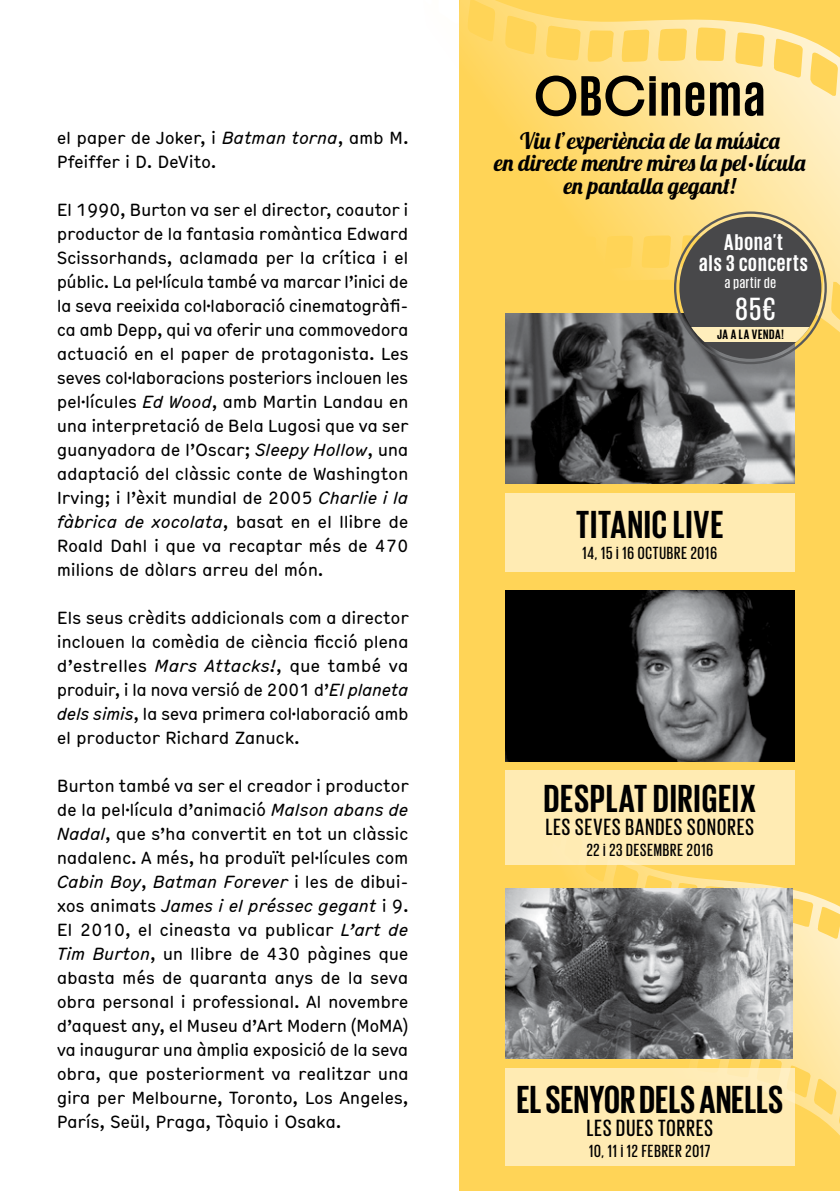
<style>
.page{position:relative;width:840px;height:1191px;background:#fff}
.page>*{position:absolute;margin:0;border:0;box-sizing:border-box;transform-origin:0 0}
.t1{font:700 58.2px "Giorgio Sans";letter-spacing:.05em;color:#000}
.t2{font:700 40px "Giorgio Sans";letter-spacing:.03em;color:#000}
.t3{font:500 32.8px "Giorgio Sans";color:#fff}
.t4{font:500 24px "Giorgio Sans";letter-spacing:.05em;color:#000}
.t5{font:700 23.2px/21.8px "Giorgio Sans";letter-spacing:.05em;color:#fff;text-align:center}
.t6{font:22.8px/22.4px "Lobster 1.4";color:#000;text-align:center}
.t7{font:500 18px "Giorgio Sans";letter-spacing:.05em;color:#000}
.t8{font:condensed 17px/24px "Hermes";letter-spacing:-.02em;color:#000;text-align:justify}
.t9{font:500 15.8px "Giorgio Sans";letter-spacing:.05em;color:#fff}
.t10{font:700 14px "Giorgio Sans";letter-spacing:.05em;color:#000}
.s1{font-style:italic}
</style>
<div class="page">
<div style="left:459px;top:0;width:380px;height:1191px;background:#ffd457"></div>
<svg style="left:515px;top:811px;width:324px;height:331px"></svg>
<svg style="left:459px;top:0;width:380px;height:331px"></svg>
<img style="left:505px;top:888px;width:287px;height:170px">
<div style="left:505px;top:1068px;width:289px;height:97px;background:#ffebb3"></div>
<img style="left:505px;top:313px;width:289px;height:170px">
<img style="left:505px;top:591px;width:289px;height:170px">
<div style="left:505px;top:493px;width:289px;height:78px;background:#ffebb3"></div>
<div style="left:505px;top:770px;width:289px;height:94px;background:#ffebb3"></div>
<div style="left:679px;top:217px;width:142px;height:142px;background:#48484a;border-radius:50%"></div>
<svg style="left:680px;top:327px;width:139px;height:15px;background:#e6d6a5"></svg>
<p class="t8" style="left:57px;top:125px;width:353px">el paper de Joker, i <span class="s1">Batman torna</span>, amb M.<br>Pfeiffer i D. DeVito.</p>
<p class="t8" style="left:57px;top:197px;width:353px">El 1990, Burton va ser el director, coautor i productor de la fantasia romàntica Edward Scissorhands, aclamada per la crítica i el públic. La pel·lícula també va marcar l’inici de la seva reeixida col·laboració cinematogràfi&shy;ca amb Depp, qui va oferir una commovedora actuació en el paper de protagonista. Les seves col·laboracions posteriors inclouen les pel·lícules <span class="s1">Ed Wood</span>, amb Martin Landau en una interpretació de Bela Lugosi que va ser guanyadora de l’Oscar; <span class="s1">Sleepy Hollow</span>, una adaptació del clàssic conte de Washington Irving; i l’èxit mundial de 2005 <span class="s1">Charlie i la fàbrica de xocolata</span>, basat en el llibre de Roald Dahl i que va recaptar més de 470 milions de dòlars arreu del món.</p>
<p class="t8" style="left:57px;top:605px;width:353px">Els seus crèdits addicionals com a director inclouen la comèdia de ciència ficció plena d’estrelles <span class="s1">Mars Attacks!</span>, que també va produir, i la nova versió de 2001 d’<span class="s1">El planeta dels simis</span>, la seva primera col·laboració amb el productor Richard Zanuck.</p>
<p class="t8" style="left:57px;top:773px;width:353px">Burton també va ser el creador i productor de la pel·lícula d’animació <span class="s1">Malson abans de Nadal</span>, que s’ha convertit en tot un clàssic nadalenc. A més, ha produït pel·lícules com <span class="s1">Cabin Boy</span>, <span class="s1">Batman Forever</span> i les de dibui&shy;xos animats <span class="s1">James i el préssec gegant</span> i 9.<br>El 2010, el cineasta va publicar <span class="s1">L’art de Tim Burton</span>, un llibre de 430 pàgines que abasta més de quaranta anys de la seva obra personal i professional. Al novembre d’aquest any, el Museu d’Art Modern (MoMA) va inaugurar una àmplia exposició de la seva obra, que posteriorment va realitzar una gira per Melbourne, Toronto, Los Angeles, París, Seül, Praga, Tòquio i Osaka.</p>
<h1 class="t1" style="left:534px;top:67px;width:231px">OBCINEMA</h1>
<h3 class="t6" style="left:494px;top:129px;width:312px">Viu l’experiència de la música<br>en directe mentre mires la pel·lícula en pantalla gegant!</h3>
<h3 class="t5" style="left:698px;top:230px;width:110px">ABONA’T<br>ALS 3 CONCERTS</h3>
<p class="t9" style="left:724px;top:275px;width:53px">A PARTIR DE</p>
<h3 class="t3" style="left:735px;top:292px;width:41px">85€</h3>
<p class="t10" style="left:716px;top:328px;width:68px">JA A LA VENDA!</p>
<h2 class="t2" style="left:575px;top:504px;width:147px">TITANIC LIVE</h2>
<p class="t7" style="left:582px;top:544px;width:78px">14, 15 I 16 OCTUBRE</p>
<p class="t7" style="left:690px;top:544px;width:28px">2016</p>
<h2 class="t2" style="left:543px;top:778px;width:214px">DESPLAT DIRIGEIX</h2>
<h3 class="t4" style="left:545px;top:815px;width:152px">LES SEVESBANDESSONORES</h3>
<p class="t7" style="left:586px;top:841px;width:56px">22 I 23 DESEMBRE</p>
<p class="t7" style="left:686px;top:841px;width:28px">2016</p>
<h2 class="t2" style="left:516px;top:1079px;width:198px">EL SENYOR DELS ANELLS</h2>
<h3 class="t4" style="left:586px;top:1116px;width:82px">LES DUES TORRES</h3>
<p class="t7" style="left:589px;top:1142px;width:61px">10, 11 I 12 FEBRER</p>
<p class="t7" style="left:685px;top:1142px;width:27px">2017</p>
</div>
